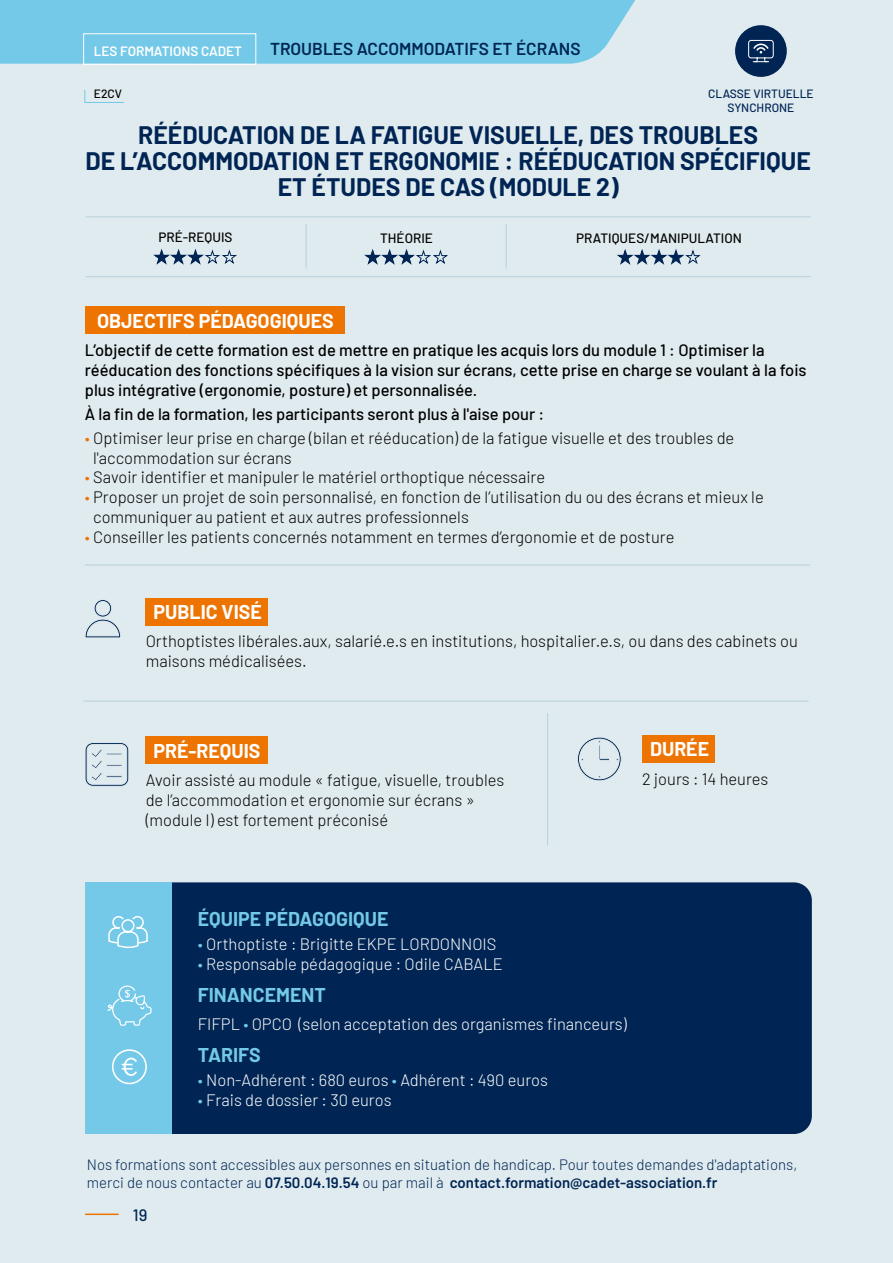
<style>
.page{position:relative;width:893px;height:1263px;background:#e0ebef}
.page>*{position:absolute;margin:0;border:0;box-sizing:border-box;transform-origin:0 0}
.t1{font:700 24.75px/26.2px "Barlow";color:#002554;text-align:center}
.t2{font:700 19.5px "Barlow";color:#fff}
.t3{font:700 19.5px "Barlow";color:#73c9e7}
.t4{font:600 17.25px "Barlow";color:#002554}
.t5{font:300 16.5px/19.8px "Barlow";color:#000}
.t6{font:500 16.5px/19.8px "Barlow";color:#000}
.t7{font:300 16.5px "Barlow";color:#fff}
.t8{font:500 16.5px "Barlow";color:#002554}
.t9{font:300 15px/18px "Barlow";color:#002554}
.t10{font:500 13.5px "Barlow";color:#000}
.t11{font:600 13.5px "Barlow";color:#fff}
.t12{font:500 12px/13.5px "Barlow";color:#002554;text-align:center}
.t13{font:500 12px "Barlow";color:#000}
.s1{color:#ee7402}
.s2{color:#73c9e7}
.s3{font-weight:600}
</style>
<div class="page">
<hr style="left:86px;top:1213px;width:32px;height:2px;background:#ee7402">
<div style="left:0;top:0;width:635px;height:64px;background:#73c9e7"></div>
<div style="left:127px;top:882px;width:685px;height:252px;background:#002554;border-radius:18px"></div>
<div style="left:85px;top:882px;width:86px;height:252px;background:#73c9e7"></div>
<div style="left:85px;top:307px;width:260px;height:27px;background:#ee7402"></div>
<svg style="left:108px;top:916px;width:40px;height:33px"></svg>
<hr style="left:86px;top:276px;width:725px;height:1px;background:#b7d1dc">
<hr style="left:86px;top:216px;width:725px;height:1px;background:#b7d1dc">
<hr style="left:306px;top:224px;width:1px;height:45px;background:#b7d1dc">
<hr style="left:506px;top:224px;width:1px;height:45px;background:#b7d1dc">
<div style="left:83px;top:33px;width:173px;height:32px;border:1px solid #fff"></div>
<svg style="left:84px;top:89px;width:41px;height:14px"></svg>
<div style="left:146px;top:736px;width:122px;height:27px;background:#ee7402"></div>
<div style="left:146px;top:598px;width:122px;height:27px;background:#ee7402"></div>
<hr style="left:84px;top:701px;width:725px;height:1px;background:#b7d1dc">
<hr style="left:85px;top:565px;width:725px;height:1px;background:#b7d1dc">
<svg style="left:85px;top:742px;width:44px;height:45px"></svg>
<svg style="left:85px;top:599px;width:36px;height:39px"></svg>
<div style="left:735px;top:25px;width:52px;height:52px;background:#002554;border-radius:50%"></div>
<svg style="left:748px;top:40px;width:26px;height:22px"></svg>
<div style="left:643px;top:736px;width:72px;height:27px;background:#ee7402"></div>
<svg style="left:577px;top:737px;width:45px;height:44px"></svg>
<hr style="left:547px;top:713px;width:1px;height:132px;background:#b7d1dc">
<svg style="left:107px;top:985px;width:45px;height:41px"></svg>
<svg style="left:112px;top:1049px;width:35px;height:35px"></svg>
<p class="t11" style="left:94px;top:41px;width:150px">LES FORMATIONS CADET</p>
<p class="t4" style="left:270px;top:36px;width:312px">TROUBLES ACCOMMODATIFS ET ÉCRANS</p>
<p class="t13" style="left:94px;top:85px;width:30px">E2CV</p>
<h1 class="t1" style="left:86px;top:120px;width:727px">RÉÉDUCATION DE LA FATIGUE VISUELLE, DES TROUBLES<br>DE L’ACCOMMODATION ET ERGONOMIE : RÉÉDUCATION SPÉCIFIQUE<br>ET ÉTUDES DE CAS (MODULE 2)</h1>
<p class="t10" style="left:158px;top:228px;width:76px">PRÉ-REQUIS</p>
<p class="t10" style="left:380px;top:228px;width:54px">THÉORIE</p>
<p class="t10" style="left:576px;top:228px;width:167px">PRATIQUES/MANIPULATION</p>
<p class="t12" style="left:708px;top:86px;width:107px">CLASSE VIRTUELLE<br>SYNCHRONE</p>
<p class="t2" style="left:97px;top:306px;width:238px">OBJECTIFS PÉDAGOGIQUES</p>
<p class="t6" style="left:85px;top:339px;width:723px">L’objectif de cette formation est de mettre en pratique les acquis lors du module 1 : Optimiser la rééducation des fonctions spécifiques à la vision sur écrans, cette prise en charge se voulant à la fois plus intégrative (ergonomie, posture) et personnalisée.</p>
<p class="t6" style="left:85px;top:403px;width:461px">À la fin de la formation, les participants seront plus à l'aise pour :</p>
<p class="t5" style="left:93px;top:427px;width:643px;text-indent:-8px"><span class="s1">•</span> Optimiser leur prise en charge (bilan et rééducation) de la fatigue visuelle et des troubles de l'accommodation sur écrans</p>
<p class="t5" style="left:85px;top:466px;width:462px"><span class="s1">•</span> Savoir identifier et manipuler le matériel orthoptique nécessaire</p>
<p class="t5" style="left:93px;top:486px;width:672px;text-indent:-8px"><span class="s1">•</span> Proposer un projet de soin personnalisé, en fonction de l’utilisation du ou des écrans et mieux le communiquer au patient et aux autres professionnels</p>
<p class="t5" style="left:85px;top:526px;width:591px"><span class="s1">•</span> Conseiller les patients concernés notamment en termes d’ergonomie et de posture</p>
<p class="t2" style="left:154px;top:597px;width:110px">PUBLIC VISÉ</p>
<p class="t5" style="left:146px;top:630px;width:654px">Orthoptistes libérales.aux, salarié.e.s en institutions, hospitalier.e.s, ou dans des cabinets ou maisons médicalisées.</p>
<p class="t2" style="left:154px;top:737px;width:108px">PRÉ-REQUIS</p>
<p class="t5" style="left:146px;top:769px;width:360px">Avoir assisté au module « fatigue, visuelle, troubles de l’accommodation et ergonomie sur écrans » (module I) est fortement préconisé</p>
<p class="t2" style="left:650px;top:735px;width:61px">DURÉE</p>
<p class="t5" style="left:642px;top:768px;width:128px">2 jours : 14 heures</p>
<p class="t3" style="left:198px;top:905px;width:192px">ÉQUIPE PÉDAGOGIQUE</p>
<p class="t7" style="left:198px;top:932px;width:300px"><span class="s2">•</span> Orthoptiste : Brigitte EKPE LORDONNOIS</p>
<p class="t7" style="left:198px;top:952px;width:306px"><span class="s2">•</span> Responsable pédagogique : Odile CABALE</p>
<p class="t3" style="left:198px;top:981px;width:130px">FINANCEMENT</p>
<p class="t7" style="left:198px;top:1012px;width:430px">FIFPL <span class="s2">•</span> OPCO (selon acceptation des organismes financeurs)</p>
<p class="t3" style="left:198px;top:1040px;width:64px">TARIFS</p>
<p class="t7" style="left:198px;top:1068px;width:352px"><span class="s2">•</span> Non-Adhérent : 680 euros <span class="s2">•</span> Adhérent : 490 euros</p>
<p class="t7" style="left:198px;top:1088px;width:195px"><span class="s2">•</span> Frais de dossier : 30 euros</p>
<p class="t9" style="left:87px;top:1154px;width:712px">Nos formations sont accessibles aux personnes en situation de handicap. Pour toutes demandes d'adaptations, merci de nous contacter au <span class="s3">07.50.04.19.54</span> ou par mail à <span class="s3">contact.formation@cadet-association.fr</span></p>
<p class="t8" style="left:133px;top:1203px;width:16px">19</p>
</div>
